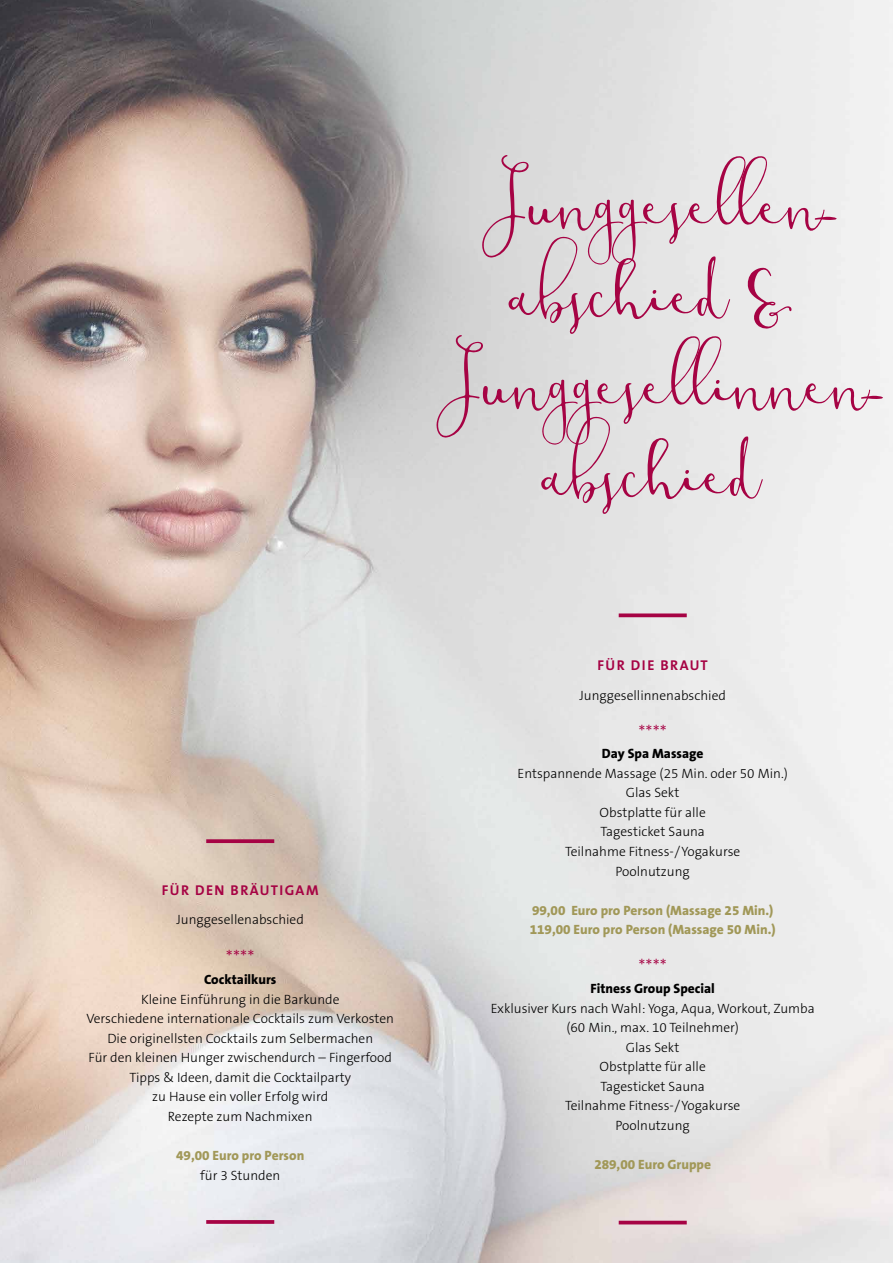
<style>
.page{position:relative;width:893px;height:1263px;background:#fff}
.page>*{position:absolute;margin:0;border:0;box-sizing:border-box;transform-origin:0 0}
.t1{font:90px/90px "Modesty Regular By MCT";color:#a60344;text-align:center}
.t2{font:300 19.5px "The Sans B3";color:#a60344}
.t3{font:700 14.25px "The Sans B7";letter-spacing:.1em;color:#a60344}
.t4{font:300 13.5px/19.5px "The Sans B3";color:#000;text-align:center}
.t5{font:800 13.5px/19.5px "The Sans B8";color:#a19858}
.t6{font:800 13.5px "The Sans B8";color:#000}
</style>
<div class="page">
<img style="left:0;top:0;width:892px;height:1263px">
<svg style="left:640px;top:611px;width:25px;height:20px"></svg>
<svg style="left:619px;top:613px;width:68px;height:4px"></svg>
<svg style="left:640px;top:1219px;width:25px;height:19px"></svg>
<hr style="left:619px;top:1221px;width:68px;height:3px;background:#a60344">
<div style="left:227px;top:837px;width:26px;height:20px;background:#d5c3b2"></div>
<svg style="left:206px;top:839px;width:68px;height:4px"></svg>
<div style="left:227px;top:1218px;width:26px;height:20px;background:#e5e4e5"></div>
<svg style="left:206px;top:1220px;width:68px;height:4px"></svg>
<svg style="left:814px;top:217px;width:26px;height:3px"></svg>
<svg style="left:861px;top:396px;width:26px;height:3px"></svg>
<hr style="left:892px;top:0;width:1px;height:1263px;background:#a60344">
<h1 class="t1" style="left:436px;top:164px;width:434px">Junggesellen abschied &amp;<br>Junggesellinnen abschied</h1>
<p class="t3" style="left:162px;top:883px;width:158px">FÜR DEN BRÄUTIGAM</p>
<p class="t4" style="left:177px;top:910px;width:129px">Junggesellenabschied</p>
<h2 class="t2" style="left:226px;top:948px;width:30px">****</h2>
<p class="t6" style="left:204px;top:972px;width:74px">Cocktailkurs</p>
<p class="t4" style="left:86px;top:990px;width:309px">Kleine Einführung in die Barkunde<br>Verschiedene internationale Cocktails zum Verkosten Die originellsten Cocktails zum Selbermachen<br>Für den kleinen Hunger zwischendurch – Fingerfood Tipps &amp; Ideen, damit die Cocktailparty<br>zu Hause ein voller Erfolg wird<br>Rezepte zum Nachmixen</p>
<p class="t5" style="left:176px;top:1146px;width:130px">49,00 Euro pro Person</p>
<p class="t4" style="left:200px;top:1166px;width:82px">für 3 Stunden</p>
<p class="t3" style="left:597px;top:658px;width:112px">FÜR DIE BRAUT</p>
<p class="t4" style="left:579px;top:686px;width:148px">Junggesellinnenabschied</p>
<h2 class="t2" style="left:638px;top:722px;width:30px">****</h2>
<p class="t6" style="left:602px;top:746px;width:103px">Day Spa Massage</p>
<p class="t4" style="left:518px;top:764px;width:272px">Entspannende Massage (25 Min. oder 50 Min.)<br>Glas Sekt<br>Obstplatte für alle<br>Tagesticket Sauna<br>Teilnahme Fitness-/Yogakurse<br>Poolnutzung</p>
<p class="t5" style="left:530px;top:901px;width:247px">99,00 Euro pro Person (Massage 25 Min.)<br>119,00 Euro pro Person (Massage 50 Min.)</p>
<h2 class="t2" style="left:638px;top:957px;width:30px">****</h2>
<p class="t6" style="left:590px;top:981px;width:126px">Fitness Group Special</p>
<p class="t4" style="left:491px;top:999px;width:326px">Exklusiver Kurs nach Wahl: Yoga, Aqua, Workout, Zumba (60 Min., max. 10 Teilnehmer)<br>Glas Sekt<br>Obstplatte für alle<br>Tagesticket Sauna<br>Teilnahme Fitness-/Yogakurse<br>Poolnutzung</p>
<p class="t5" style="left:594px;top:1155px;width:118px">289,00 Euro Gruppe</p>
</div>
